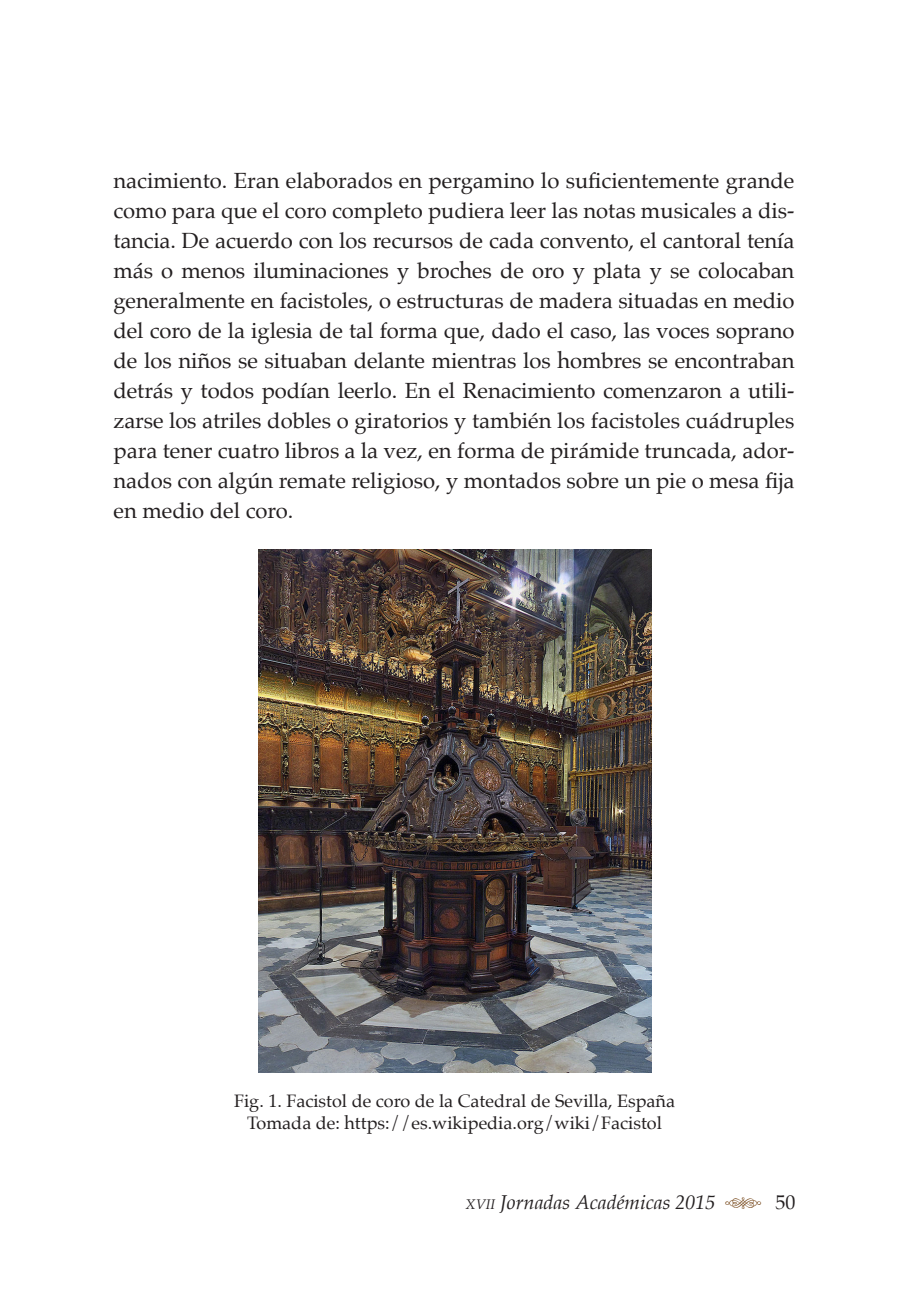
<style>
.page{position:relative;width:908px;height:1304px;background:#fff}
.page>*{position:absolute;margin:0;border:0;box-sizing:border-box;transform-origin:0 0}
.t1{font:22px/30px "Palatino";color:#231f20;text-align:justify}
.t2{font:italic 20px "Palatino";color:#231f20}
.t3{font:18px/22px "Palatino";color:#231f20;text-align:center}
.s1{font-size:14px}
.s2{font-family:"Vintage Decorative Signs 3";font-style:normal;font-size:26px;color:#683400}
.s3{font-style:normal}
</style>
<div class="page">
<img style="left:259px;top:549px;width:392px;height:524px">
<p class="t1" style="left:113px;top:166px;width:682px">nacimiento. Eran elaborados en pergamino lo suficientemente grande como para que el coro completo pudiera leer las notas musicales a dis&shy;tancia. De acuerdo con los recursos de cada convento, el cantoral tenía más o menos iluminaciones y broches de oro y plata y se colocaban generalmente en facistoles, o estructuras de madera situadas en medio del coro de la iglesia de tal forma que, dado el caso, las voces soprano de los niños se situaban delante mientras los hombres se encontraban detrás y todos podían leerlo. En el Renacimiento comenzaron a utili&shy;zarse los atriles dobles o giratorios y también los facistoles cuádruples para tener cuatro libros a la vez, en forma de pirámide truncada, ador&shy;nados con algún remate religioso, y montados sobre un pie o mesa fija en medio del coro.</p>
<p class="t3" style="left:234px;top:1089px;width:442px">Fig. 1. Facistol de coro de la Catedral de Sevilla, España<br>Tomada de: https://es.wikipedia.org/wiki/Facistol</p>
<p class="t2" style="left:465px;top:1185px;width:331px"><span class="s1">xvii</span> Jornadas Académicas 2015 <span class="s2">k</span> <span class="s3">50</span></p>
</div>
